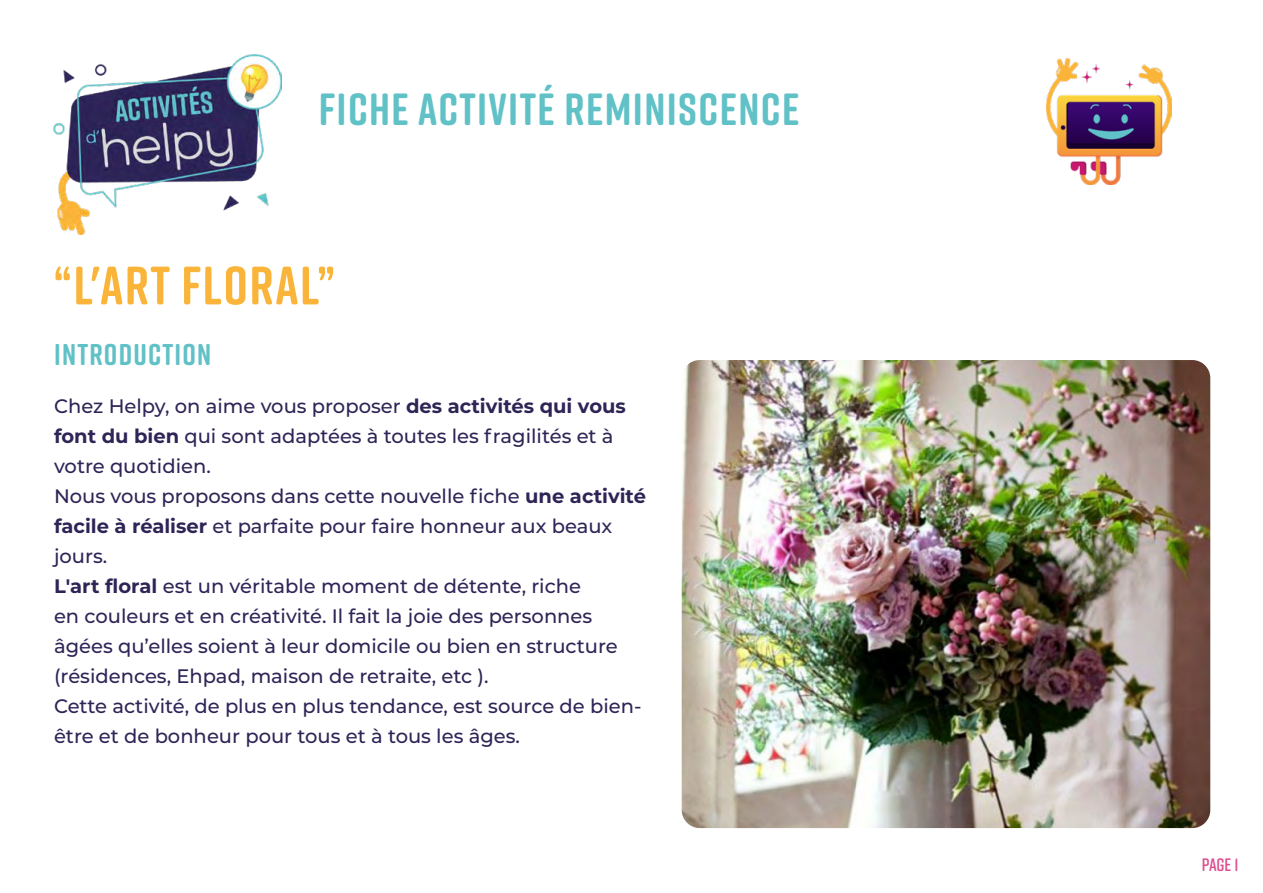
<style>
.page{position:relative;width:1263px;height:893px;background:#fff}
.page>*{position:absolute;margin:0;border:0;box-sizing:border-box;transform-origin:0 0}
.t1{font:700 54px "Rift Soft";letter-spacing:.03em;color:#fab439}
.t2{font:700 45px "Rift Soft";letter-spacing:.03em;color:#60c1c7}
.t3{font:700 30px "Rift Soft";letter-spacing:.04em;color:#60c1c7}
.t4{font:500 19.5px/30px "Montserrat";color:#2f2456}
.t5{font:600 18px "Rift Soft";color:#e04d8f}
.s1{font-weight:700}
</style>
<div class="page">
<img style="left:53px;top:54px;width:228px;height:180px">
<img style="left:1046px;top:58px;width:125px;height:126px">
<img style="left:682px;top:360px;width:528px;height:468px">
<h2 class="t2" style="left:319px;top:77px;width:482px">FICHE ACTIVITÉ REMINISCENCE</h2>
<h1 class="t1" style="left:53px;top:247px;width:283px">“L'ART FLORAL”</h1>
<h3 class="t3" style="left:54px;top:333px;width:159px">INTRODUCTION</h3>
<p class="t4" style="left:54px;top:391px;width:593px">Chez Helpy, on aime vous proposer <span class="s1">des activités qui vous font du bien</span> qui sont adaptées à toutes les fragilités et à votre quotidien.<br>Nous vous proposons dans cette nouvelle fiche <span class="s1">une activité facile à réaliser</span> et parfaite pour faire honneur aux beaux jours.<br><span class="s1">L'art floral</span> est un véritable moment de détente, riche<br>en couleurs et en créativité. Il fait la joie des personnes âgées qu’elles soient à leur domicile ou bien en structure (résidences, Ehpad, maison de retraite, etc ).<br>Cette activité, de plus en plus tendance, est source de bien&shy;être et de bonheur pour tous et à tous les âges.</p>
<p class="t5" style="left:1202px;top:852px;width:38px">Page 1</p>
</div>
